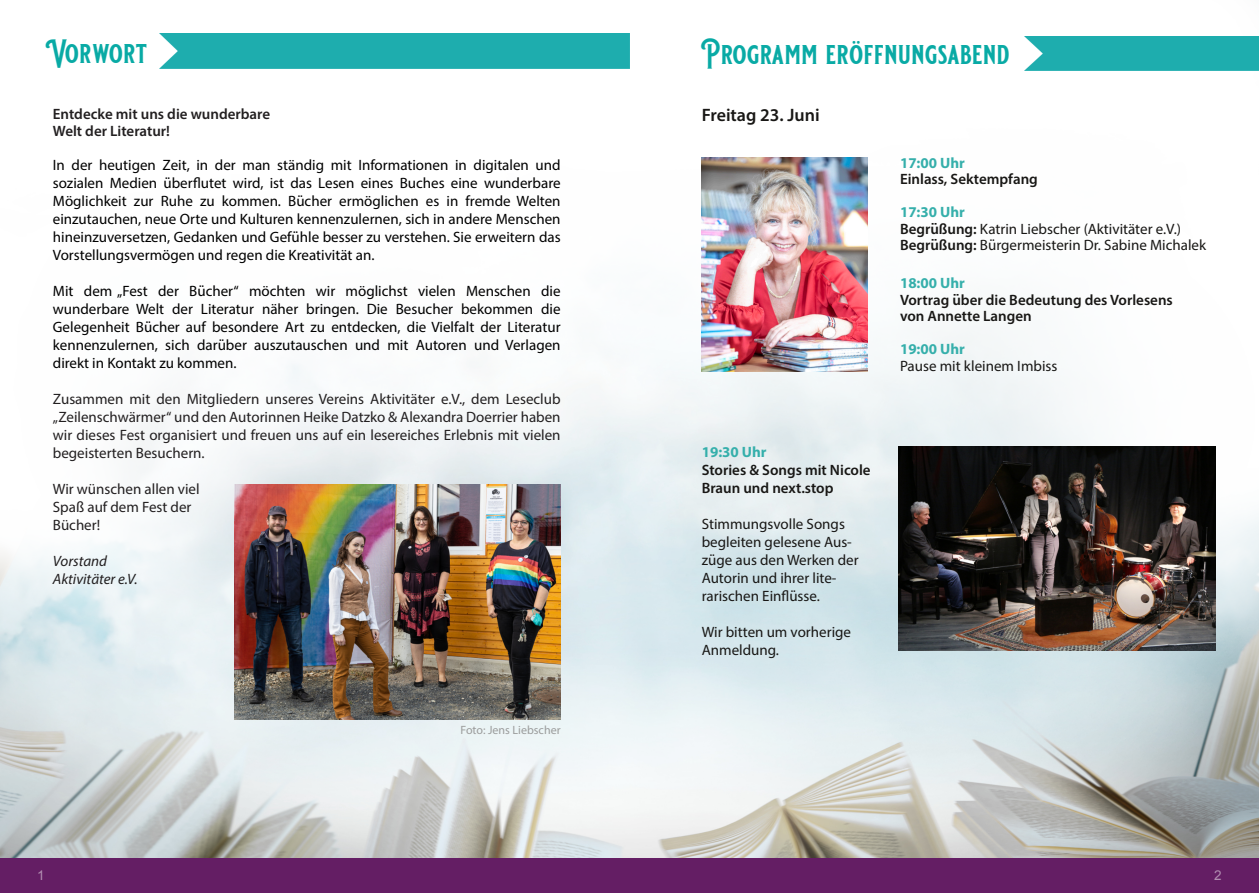
<style>
.page{position:relative;width:1259px;height:893px;background:#fff}
.page>*{position:absolute;margin:0;border:0;box-sizing:border-box;transform-origin:0 0}
.t1{font:700 27px "Blackriver";color:#09aaa5}
.t2{font:600 18px "Myriad Pro";color:#181715}
.t3{font:15px/18px "Myriad Pro";color:#000;text-align:justify}
.t4{font:15px/18px "Myriad Pro";color:#221f20;text-align:justify}
.t5{font:15px/18px "Myriad Pro";color:#181715}
.t6{font:600 15px/16.5px "Myriad Pro";color:#181715}
.t7{font:600 15px/16.5px "Myriad Pro";color:#221f20}
.t8{font:700 15px "Myriad Pro";color:#35afab}
.t9{font:italic 15px/18px "Myriad Pro";color:#221f20}
.t10{font:13.5px "Arial";color:rgb(255 255 255/.5)}
.t11{font:12px "Myriad Pro";color:#9b9c9c}
.s1{font-family:"Helvetica"}
.s2{font-weight:700;color:#35afab}
.s3{font-weight:600}
.s4{font-family:"Helvetica";font-weight:700}
</style>
<div class="page">
<img style="left:0;top:33px;width:1259px;height:825px">
<img style="left:234px;top:484px;width:326px;height:236px">
<div style="left:0;top:858px;width:629px;height:35px;background:#641e64"></div>
<div style="left:160px;top:34px;width:469px;height:34px;background:#1eadae"></div>
<img style="left:701px;top:157px;width:166px;height:215px">
<div style="left:629px;top:858px;width:630px;height:35px;background:#641e64"></div>
<img style="left:1024px;top:36px;width:235px;height:35px">
<img style="left:898px;top:446px;width:317px;height:205px">
<h1 class="t1" style="left:46px;top:36px;width:103px">Vorwort</h1>
<p class="t7" style="left:53px;top:107px;width:219px">Entdecke mit uns die wunderbare<br>Welt der Literatur!</p>
<p class="t3" style="left:53px;top:158px;width:509px">In der heutigen Zeit, in der man ständig mit Informationen in digitalen und sozialen Medien u<span class="s1">̈</span>berflutet wird, ist das Lesen eines Buches eine wunderbare Möglichkeit zur Ruhe zu kommen. Bu<span class="s1">̈</span>cher ermöglichen es in fremde Welten einzutauchen, neue Orte und Kulturen kennenzulernen, sich in andere Menschen hineinzuversetzen, Gedanken und Gefu<span class="s1">̈</span>hle besser zu verstehen. Sie erweitern das Vorstellungsvermögen und regen die Kreativität an.</p>
<p class="t3" style="left:53px;top:284px;width:509px">Mit dem „Fest der Bu<span class="s1">̈</span>cher“ möchten wir möglichst vielen Menschen die wunderbare Welt der Literatur näher bringen. Die Besucher bekommen die Gelegenheit Bu<span class="s1">̈</span>cher auf besondere Art zu entdecken, die Vielfalt der Literatur kennenzulernen, sich daru<span class="s1">̈</span>ber auszutauschen und mit Autoren und Verlagen direkt in Kontakt zu kommen.</p>
<p class="t4" style="left:53px;top:392px;width:509px">Zusammen mit den Mitgliedern unseres Vereins Aktivitäter e.V., dem Leseclub „Zeilenschwärmer“ und den Autorinnen Heike Datzko &amp; Alexandra Doerrier haben wir dieses Fest organisiert und freuen uns auf ein lesereiches Erlebnis mit vielen begeisterten Besuchern.</p>
<p class="t4" style="left:53px;top:482px;width:148px;text-align:left">Wir wünschen allen viel<br>Spaß auf dem Fest der<br>Bücher!</p>
<p class="t9" style="left:53px;top:554px;width:86px">Vorstand<br>Aktivitäter e.V.</p>
<p class="t11" style="left:460px;top:725px;width:102px">Foto: Jens Liebscher</p>
<h1 class="t1" style="left:700px;top:37px;width:310px">Programm eröffnungsabend</h1>
<p class="t2" style="left:701px;top:108px;width:119px">Freitag 23. Juni</p>
<p class="t8" style="left:900px;top:157px;width:66px">17:00 Uhr</p>
<p class="t6" style="left:900px;top:172px;width:139px">Einlass, Sektempfang</p>
<p class="t5" style="left:900px;top:205px;width:308px;line-height:16.5px"><span class="s2">17:30 Uhr<br></span><span class="s3">Begru</span><span class="s4">̈</span><span class="s3">ßung:</span> Katrin Liebscher (Aktivitäter e.V.)<br><span class="s3">Begru</span><span class="s4">̈</span><span class="s3">ßung:</span> Bu<span class="s1">̈</span>rgermeisterin Dr. Sabine Michalek</p>
<p class="t6" style="left:900px;top:276px;width:274px"><span class="s2">18:00 Uhr<br></span>Vortrag u<span class="s4">̈</span>ber die Bedeutung des Vorlesens von Annette Langen</p>
<p class="t8" style="left:900px;top:343px;width:66px">19:00 Uhr</p>
<p class="t5" style="left:900px;top:358px;width:159px">Pause mit kleinem Imbiss</p>
<p class="t8" style="left:701px;top:446px;width:66px">19:30 Uhr</p>
<p class="t6" style="left:701px;top:462px;width:170px;line-height:18px">Stories &amp; Songs mit Nicole<br>Braun und next.stop</p>
<p class="t5" style="left:701px;top:516px;width:158px">Stimmungsvolle Songs begleiten gelesene Aus&shy;zu<span class="s1">̈</span>ge aus den Werken der<br>Autorin und ihrer lite&shy;rarischen Einflu<span class="s1">̈</span>sse.</p>
<p class="t5" style="left:701px;top:624px;width:151px">Wir bitten um vorherige<br>Anmeldung.</p>
<p class="t10" style="left:37px;top:871px;width:9px">1</p>
<p class="t10" style="left:1214px;top:871px;width:9px">2</p>
</div>
